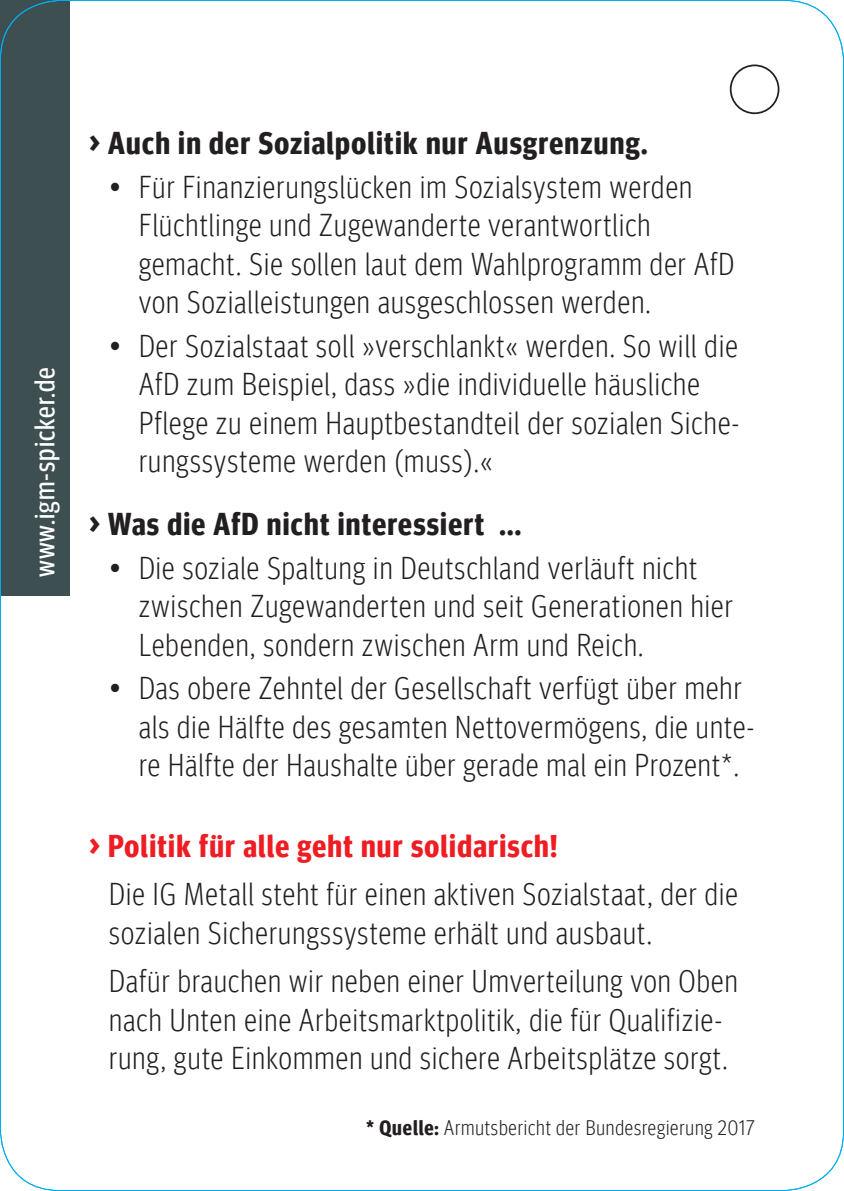
<style>
.page{position:relative;width:844px;height:1191px;background:#fff}
.page>*{position:absolute;margin:0;border:0;box-sizing:border-box;transform-origin:0 0}
.t1{font:300 31.5px/38.5px "Meta Headline Cond";letter-spacing:.04em;color:#231f20}
.t2{font:700 31.5px "Meta Headline Cond";letter-spacing:.04em;color:#231f20}
.t3{font:700 31.5px "Meta Headline Cond";letter-spacing:.04em;color:#ee1d23}
.t4{font:28px "Meta Headline Cond";letter-spacing:.04em;color:#fff}
.t5{font:300 21px "Meta Headline Cond";letter-spacing:.04em;color:#231f20}
.s1{font-weight:700}
</style>
<div class="page">
<div style="left:0;top:0;width:69px;height:595px;background:#3d4f51"></div>
<div style="left:729px;top:64px;width:50px;height:50px;border:2px solid #231f20;border-radius:50%"></div>
<p class="t4" style="left:29px;top:577px;width:212px;rotate:-90deg">www.igm-spicker.de</p>
<p class="t2" style="left:89px;top:124px;width:559px">&gt; Auch in der Sozialpolitik nur Ausgrenzung.</p>
<p class="t1" style="left:139px;top:167px;width:596px;text-indent:-30px">• Für Finanzierungslücken im Sozialsystem werden Flüchtlinge und Zugewanderte verantwortlich gemacht. Sie sollen laut dem Wahlprogramm der AfD von Sozialleistungen ausgeschlossen werden.</p>
<p class="t1" style="left:139px;top:326px;width:602px;text-indent:-30px">• Der Sozialstaat soll »verschlankt« werden. So will die AfD zum Beispiel, dass »die individuelle häusliche Pflege zu einem Hauptbestandteil der sozialen Siche&shy;rungssysteme werden (muss).«</p>
<p class="t2" style="left:89px;top:505px;width:433px">&gt; Was die AfD nicht interessiert ...</p>
<p class="t1" style="left:139px;top:548px;width:595px;text-indent:-30px">• Die soziale Spaltung in Deutschland verläuft nicht zwischen Zugewanderten und seit Generationen hier<br>Lebenden, sondern zwischen Arm und Reich.</p>
<p class="t1" style="left:139px;top:668px;width:617px;text-indent:-30px">• Das obere Zehntel der Gesellschaft verfügt über mehr als die Hälfte des gesamten Nettovermögens, die unte&shy;re Hälfte der Haushalte über gerade mal ein Prozent*.</p>
<p class="t3" style="left:89px;top:827px;width:469px">&gt; Politik für alle geht nur solidarisch!</p>
<p class="t1" style="left:109px;top:874px;width:630px">Die IG Metall steht für einen aktiven Sozialstaat, der die sozialen Sicherungssysteme erhält und ausbaut.</p>
<p class="t1" style="left:109px;top:961px;width:630px">Dafür brauchen wir neben einer Umverteilung von Oben nach Unten eine Arbeitsmarktpolitik, die für Qualifizie&shy;rung, gute Einkommen und sichere Arbeitsplätze sorgt.</p>
<p class="t5" style="left:366px;top:1115px;width:390px"><span class="s1">* Quelle:</span> Armutsbericht der Bundesregierung 2017</p>
</div>
